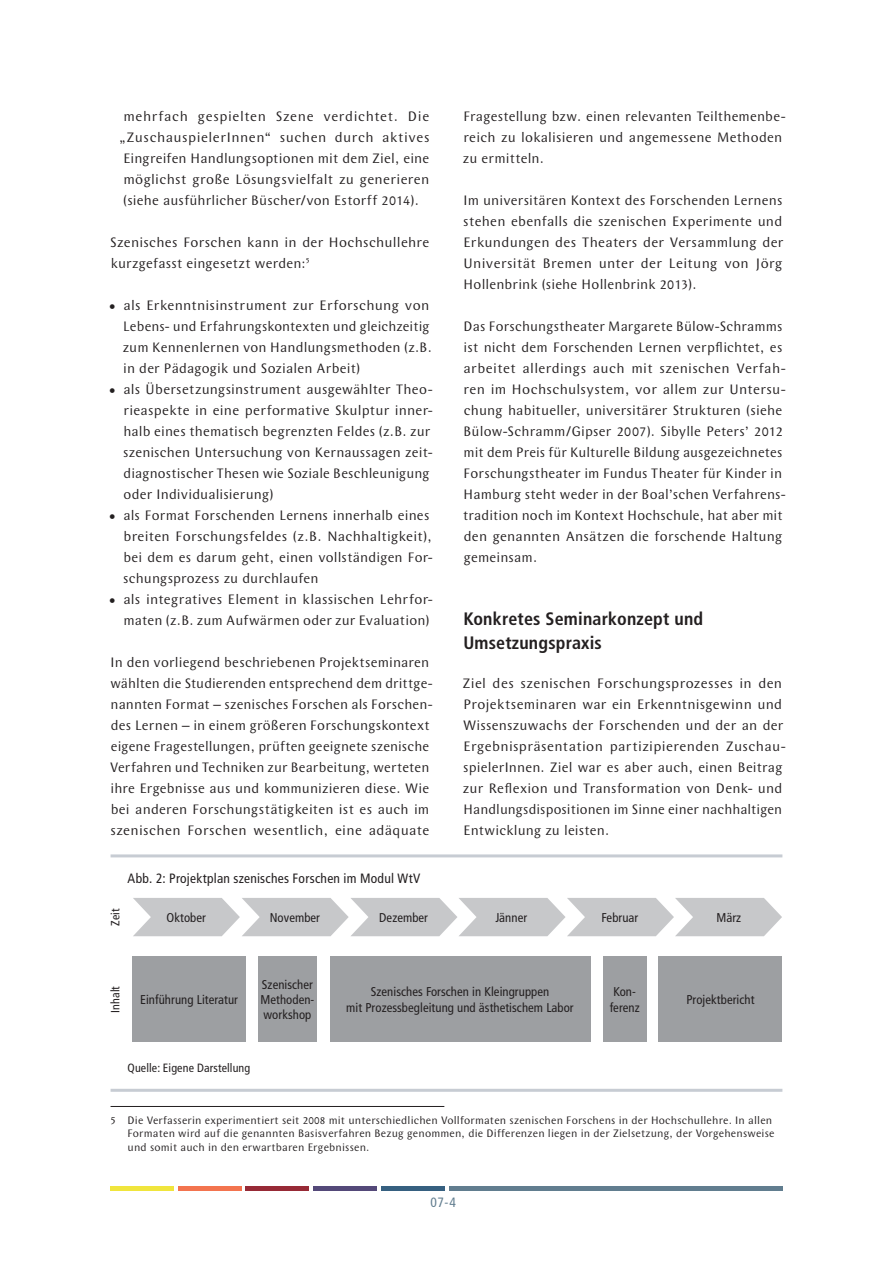
<style>
.page{position:relative;width:893px;height:1263px;background:#fff}
.page>*{position:absolute;margin:0;border:0;box-sizing:border-box;transform-origin:0 0}
.t1{font:700 condensed 18px/24px "Frutiger LT Std";letter-spacing:.01em;color:#231f20}
.t2{font:14.25px/21px "Wunderlich";letter-spacing:.01em;color:#231f20}
.t3{font:condensed 13.5px "Frutiger LT Std";letter-spacing:.02em;color:#231f20}
.t4{font:condensed 13.5px "Frutiger LT Std";color:#617d8f}
.t5{font:condensed 12.75px/15.3px "Frutiger LT Std";letter-spacing:.005em;color:#231f20;text-align:justify}
.t6{font:condensed 12px "Frutiger LT Std";letter-spacing:.01em;color:#231f20}
.t7{font:11.25px/13.5px "Wunderlich";letter-spacing:.015em;color:#231f20}
</style>
<div class="page">
<div style="left:111px;top:1186px;width:63px;height:5px;background:#f0e53d"></div>
<div style="left:178px;top:1186px;width:64px;height:5px;background:#f3744f"></div>
<div style="left:246px;top:1186px;width:63px;height:5px;background:#972a36"></div>
<div style="left:313px;top:1186px;width:64px;height:5px;background:#544979"></div>
<div style="left:381px;top:1186px;width:63px;height:5px;background:#366080"></div>
<div style="left:449px;top:1186px;width:333px;height:5px;background:#617d8f"></div>
<hr style="left:111px;top:854px;width:671px;height:3px;background:#c7ccd3">
<hr style="left:111px;top:1089px;width:671px;height:3px;background:#c7ccd3">
<svg style="left:133px;top:898px;width:649px;height:38px"></svg>
<div style="left:133px;top:956px;width:113px;height:85px;background:#9d9fa2"></div>
<div style="left:258px;top:957px;width:59px;height:85px;background:#9d9fa2"></div>
<div style="left:330px;top:957px;width:260px;height:85px;background:#9d9fa2"></div>
<div style="left:603px;top:957px;width:43px;height:85px;background:#9d9fa2"></div>
<div style="left:659px;top:957px;width:123px;height:85px;background:#9d9fa2"></div>
<hr style="left:111px;top:1106px;width:333px;height:1px;background:#231f20">
<p class="t2" style="left:119px;top:106px;width:312px;text-align:justify">mehrfach gespielten Szene verdichtet. Die „ZuschauspielerInnen“ suchen durch aktives Eingreifen Handlungsoptionen mit dem Ziel, eine möglichst große Lösungsvielfalt zu generieren (siehe ausführlicher Büscher/von Estorff 2014).</p>
<p class="t2" style="left:110px;top:232px;width:321px">Szenisches Forschen kann in der Hochschullehre kurzgefasst eingesetzt werden:<sup>5</sup></p>
<p class="t2" style="left:123px;top:295px;width:311px;text-indent:-13px">• als Erkenntnisinstrument zur Erforschung von Lebens- und Erfahrungskontexten und gleichzeitig zum Kennenlernen von Handlungsmethoden (z.B. in der Pädagogik und Sozialen Arbeit)</p>
<p class="t2" style="left:123px;top:379px;width:311px;text-indent:-14px">• als Übersetzungsinstrument ausgewählter Theo&shy;rieaspekte in eine performative Skulptur inner&shy;halb eines thematisch begrenzten Feldes (z.B. zur szenischen Untersuchung von Kernaussagen zeit&shy;diagnostischer Thesen wie Soziale Beschleunigung oder Individualisierung)</p>
<p class="t2" style="left:123px;top:505px;width:311px;text-indent:-14px">• als Format Forschenden Lernens innerhalb eines breiten Forschungsfeldes (z.B. Nachhaltigkeit), bei dem es darum geht, einen vollständigen For&shy;schungsprozess zu durchlaufen</p>
<p class="t2" style="left:109px;top:589px;width:324px;text-align:right">• als integratives Element in klassischen Lehrfor&shy;maten (z.B. zum Aufwärmen oder zur Evaluation)</p>
<p class="t2" style="left:110px;top:652px;width:324px">In den vorliegend beschriebenen Projektseminaren wählten die Studierenden entsprechend dem drittge&shy;nannten Format – szenisches Forschen als Forschen&shy;des Lernen – in einem größeren Forschungskontext eigene Fragestellungen, prüften geeignete szenische Verfahren und Techniken zur Bearbeitung, werteten ihre Ergebnisse aus und kommunizieren diese. Wie bei anderen Forschungstätigkeiten ist es auch im szenischen Forschen wesentlich, eine adäquate</p>
<p class="t3" style="left:128px;top:870px;width:294px">Abb. 2: Projektplan szenisches Forschen im Modul WtV</p>
<p class="t2" style="left:463px;top:106px;width:324px">Fragestellung bzw. einen relevanten Teilthemenbe&shy;reich zu lokalisieren und angemessene Methoden zu ermitteln.</p>
<p class="t2" style="left:463px;top:190px;width:322px;text-align:justify">Im universitären Kontext des Forschenden Lernens stehen ebenfalls die szenischen Experimente und Erkundungen des Theaters der Versammlung der Universität Bremen unter der Leitung von Jörg Hollenbrink (siehe Hollenbrink 2013).</p>
<p class="t2" style="left:463px;top:316px;width:324px">Das Forschungstheater Margarete Bülow-Schramms ist nicht dem Forschenden Lernen verpflichtet, es arbeitet allerdings auch mit szenischen Verfah&shy;ren im Hochschulsystem, vor allem zur Untersu&shy;chung habitueller, universitärer Strukturen (siehe Bülow-Schramm/Gipser 2007). Sibylle Peters’ 2012 mit dem Preis für Kulturelle Bildung ausgezeichnetes Forschungstheater im Fundus Theater für Kinder in Hamburg steht weder in der Boal’schen Verfahrens&shy;tradition noch im Kontext Hochschule, hat aber mit den genannten Ansätzen die forschende Haltung gemeinsam.</p>
<p class="t1" style="left:463px;top:607px;width:241px">Konkretes Seminarkonzept und<br>Umsetzungspraxis</p>
<p class="t2" style="left:463px;top:673px;width:324px">Ziel des szenischen Forschungsprozesses in den Projektseminaren war ein Erkenntnisgewinn und Wissenszuwachs der Forschenden und der an der Ergebnispräsentation partizipierenden Zuschau&shy;spielerInnen. Ziel war es aber auch, einen Beitrag zur Reflexion und Transformation von Denk- und Handlungsdispositionen im Sinne einer nachhaltigen Entwicklung zu leisten.</p>
<p class="t6" style="left:108px;top:926px;width:19px;rotate:-90deg">Zeit</p>
<p class="t5" style="left:167px;top:910px;width:41px">Oktober</p>
<p class="t5" style="left:270px;top:910px;width:52px">November</p>
<p class="t5" style="left:379px;top:910px;width:50px">Dezember</p>
<p class="t5" style="left:495px;top:910px;width:33px">Jänner</p>
<p class="t5" style="left:602px;top:910px;width:38px">Februar</p>
<p class="t5" style="left:716px;top:910px;width:26px">März</p>
<p class="t6" style="left:108px;top:1012px;width:28px;rotate:-90deg">Inhalt</p>
<p class="t5" style="left:140px;top:992px;width:100px">Einführung Literatur</p>
<p class="t5" style="left:261px;top:977px;width:55px">Szenischer Methoden&shy;workshop</p>
<p class="t5" style="left:346px;top:984px;width:229px;text-align:center">Szenisches Forschen in Kleingruppen<br>mit Prozessbegleitung und ästhetischem Labor</p>
<p class="t5" style="left:610px;top:984px;width:32px">Kon&shy;ferenz</p>
<p class="t5" style="left:686px;top:992px;width:70px">Projektbericht</p>
<p class="t6" style="left:128px;top:1060px;width:124px">Quelle: Eigene Darstellung</p>
<p class="t7" style="left:128px;top:1113px;width:649px;text-indent:-17px">5 Die Verfasserin experimentiert seit 2008 mit unterschiedlichen Vollformaten szenischen Forschens in der Hochschullehre. In allen<br>Formaten wird auf die genannten Basisverfahren Bezug genommen, die Differenzen liegen in der Zielsetzung, der Vorgehensweise und somit auch in den erwartbaren Ergebnissen.</p>
<p class="t4" style="left:430px;top:1195px;width:27px">07-4</p>
</div>
